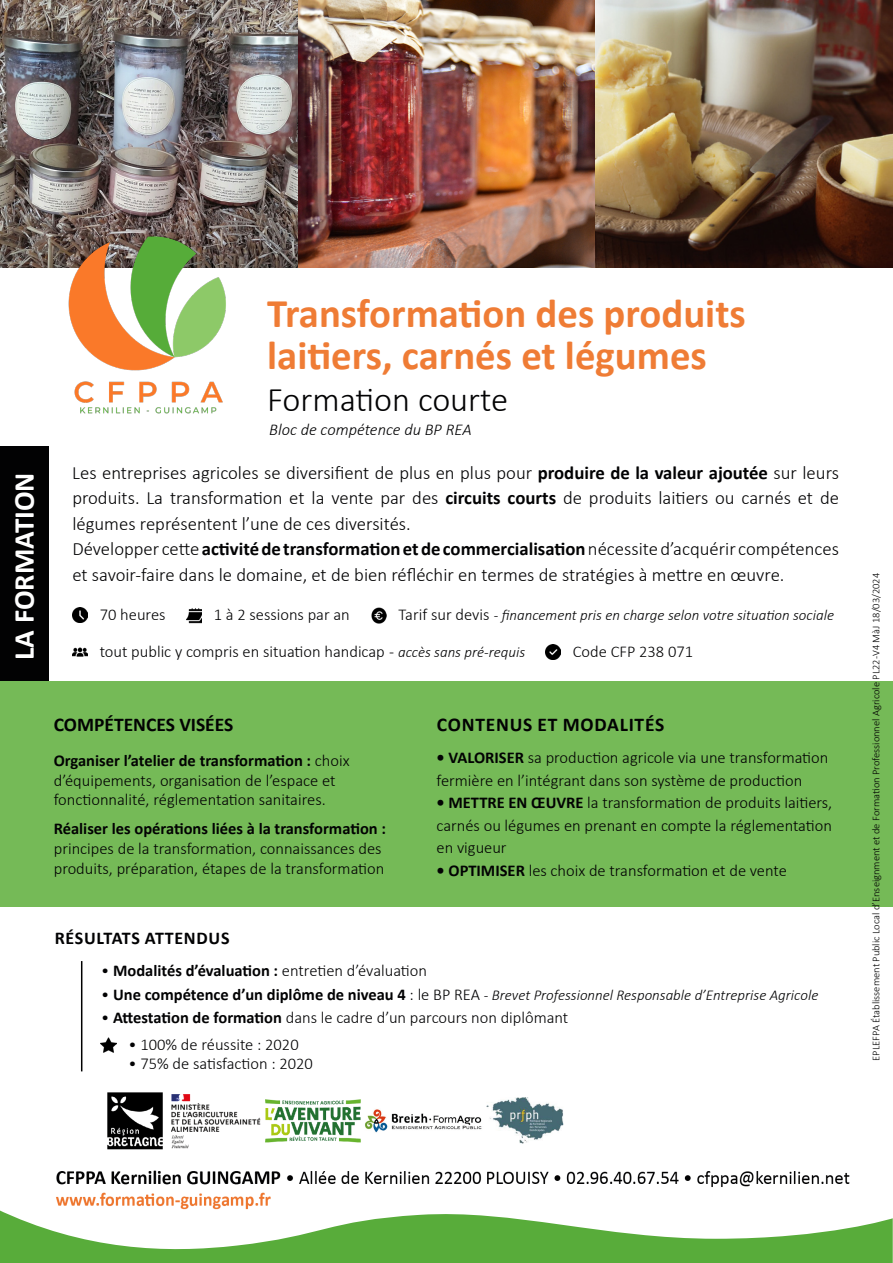
<style>
.page{position:relative;width:893px;height:1263px;background:#fff}
.page>*{position:absolute;margin:0;border:0;box-sizing:border-box;transform-origin:0 0}
.t1{font:700 40.8px/42.2px "Calibri";color:#ef7c35}
.t2{font:300 34.5px "Calibri";color:#020203}
.t3{font:700 29.1px "Calibri";color:#fff}
.t4{font:700 19.5px "Calibri";letter-spacing:.04em;color:#020203}
.t5{font:700 19.5px "Calibri";letter-spacing:.015em;color:#020203}
.t6{font:300 18.75px/25.5px "Calibri";color:#020203}
.t7{font:700 18px "Calibri";letter-spacing:.04em;color:#020203}
.t8{font:300 16.5px/19.8px "Calibri";color:#020203}
.t9{font:700 16.5px "Calibri";color:#020203}
.t10{font:italic 300 16.5px "Calibri";color:#020203}
.t11{font:italic 300 15px "Calibri";color:#020203}
.t12{font:300 10.5px "Calibri";color:#000}
.s1{font-weight:700}
.s2{font-style:normal;font-size:16.5px}
.s3{font-style:normal}
.s4{font-style:italic;font-size:15px}
.s5{font-weight:700;font-style:normal;font-size:16.5px}
</style>
<div class="page">
<div style="left:0;top:681px;width:893px;height:226px;background:#75ba57"></div>
<img style="left:0;top:0;width:893px;height:267px">
<img style="left:54px;top:229px;width:189px;height:185px">
<img style="left:72px;top:647px;width:16px;height:10px">
<img style="left:72px;top:607px;width:16px;height:16px">
<img style="left:56px;top:1170px;width:794px;height:38px">
<svg style="left:0;top:1208px;width:893px;height:55px;fill:#58ac3a"></svg>
<img style="left:186px;top:608px;width:16px;height:15px">
<img style="left:371px;top:607px;width:15px;height:16px">
<img style="left:545px;top:644px;width:16px;height:16px">
<div style="left:0;top:446px;width:48px;height:235px;background:#020203"></div>
<img style="left:101px;top:1037px;width:16px;height:16px">
<hr style="left:81px;top:961px;width:1px;height:110px;background:#000">
<img style="left:107px;top:1092px;width:457px;height:58px">
<h3 class="t3" style="left:4px;top:660px;width:189px;rotate:-90deg">LA FORMATION</h3>
<h1 class="t1" style="left:267px;top:291px;width:480px">Transformation des produits laitiers, carnés et légumes</h1>
<h2 class="t2" style="left:267px;top:378px;width:243px">Formation courte</h2>
<p class="t10" style="left:269px;top:419px;width:204px">Bloc de compétence du BP REA</p>
<p class="t6" style="left:72px;top:459px;width:768px">Les entreprises agricoles se diversifient de plus en plus pour <span class="s1">produire de la valeur ajoutée</span> sur leurs produits. La transformation et la vente par des <span class="s1">circuits courts</span> de produits laitiers ou carnés et de légumes représentent l’une de ces diversités.<br>Développer cette <span class="s1">activité de transformation et de commercialisation</span> nécessite d’acquérir compétences et savoir-faire dans le domaine, et de bien réfléchir en termes de stratégies à mettre en œuvre.</p>
<p class="t8" style="left:100px;top:604px;width:67px">70 heures</p>
<p class="t8" style="left:214px;top:604px;width:138px">1 à 2 sessions par an</p>
<p class="t11" style="left:399px;top:606px;width:437px"><span class="s2">Tarif sur devis</span> <span class="s3">-</span> financement pris en charge selon votre situation sociale</p>
<p class="t8" style="left:100px;top:641px;width:427px">tout public y compris en situation handicap - <span class="s4">accès sans pré-requis</span></p>
<p class="t8" style="left:573px;top:641px;width:122px">Code CFP 238 071</p>
<p class="t5" style="left:54px;top:711px;width:181px">COMPÉTENCES VISÉES</p>
<p class="t4" style="left:437px;top:711px;width:229px">CONTENUS ET MODALITÉS</p>
<p class="t8" style="left:54px;top:750px;width:297px"><span class="s1">Organiser l’atelier de transformation :</span> choix d’équipements, organisation de l’espace et fonctionnalité, réglementation sanitaires.</p>
<p class="t9" style="left:54px;top:817px;width:334px">Réaliser les opérations liées à la transformation :</p>
<p class="t8" style="left:54px;top:838px;width:332px">principes de la transformation, connaissances des produits, préparation, étapes de la transformation</p>
<p class="t8" style="left:437px;top:746px;width:393px;line-height:22.5px"><span class="s1">• VALORISER</span> sa production agricole via une transformation fermière en l’intégrant dans son système de production</p>
<p class="t8" style="left:437px;top:791px;width:397px;line-height:22.5px;text-align:justify"><span class="s1">• METTRE EN ŒUVRE</span> la transformation de produits laitiers, carnés ou légumes en prenant en compte la réglementation en vigueur</p>
<p class="t8" style="left:437px;top:860px;width:352px"><span class="s1">• OPTIMISER</span> les choix de transformation et de vente</p>
<p class="t7" style="left:55px;top:925px;width:176px">RÉSULTATS ATTENDUS</p>
<p class="t8" style="left:101px;top:960px;width:327px">• <span class="s1">Modalités d’évaluation :</span> entretien d’évaluation</p>
<p class="t11" style="left:101px;top:985px;width:719px"><span class="s2">•</span> <span class="s5">Une compétence d’un diplôme de niveau 4</span> <span class="s2">: le BP REA</span> - Brevet Professionnel Responsable d’Entreprise Agricole</p>
<p class="t8" style="left:101px;top:1007px;width:469px">• <span class="s1">Attestation de formation</span> dans le cadre d’un parcours non diplômant</p>
<p class="t8" style="left:129px;top:1034px;width:172px">• 100% de réussite : 2020</p>
<p class="t8" style="left:129px;top:1054px;width:186px">• 75% de satisfaction : 2020</p>
<p class="t12" style="left:869px;top:1061px;width:489px;rotate:-90deg">EPLEFPA Établissement Public Local d’Enseignment et de Formation Professionnel Agricole PL22-V4 MàJ 18/03/2024</p>
</div>
